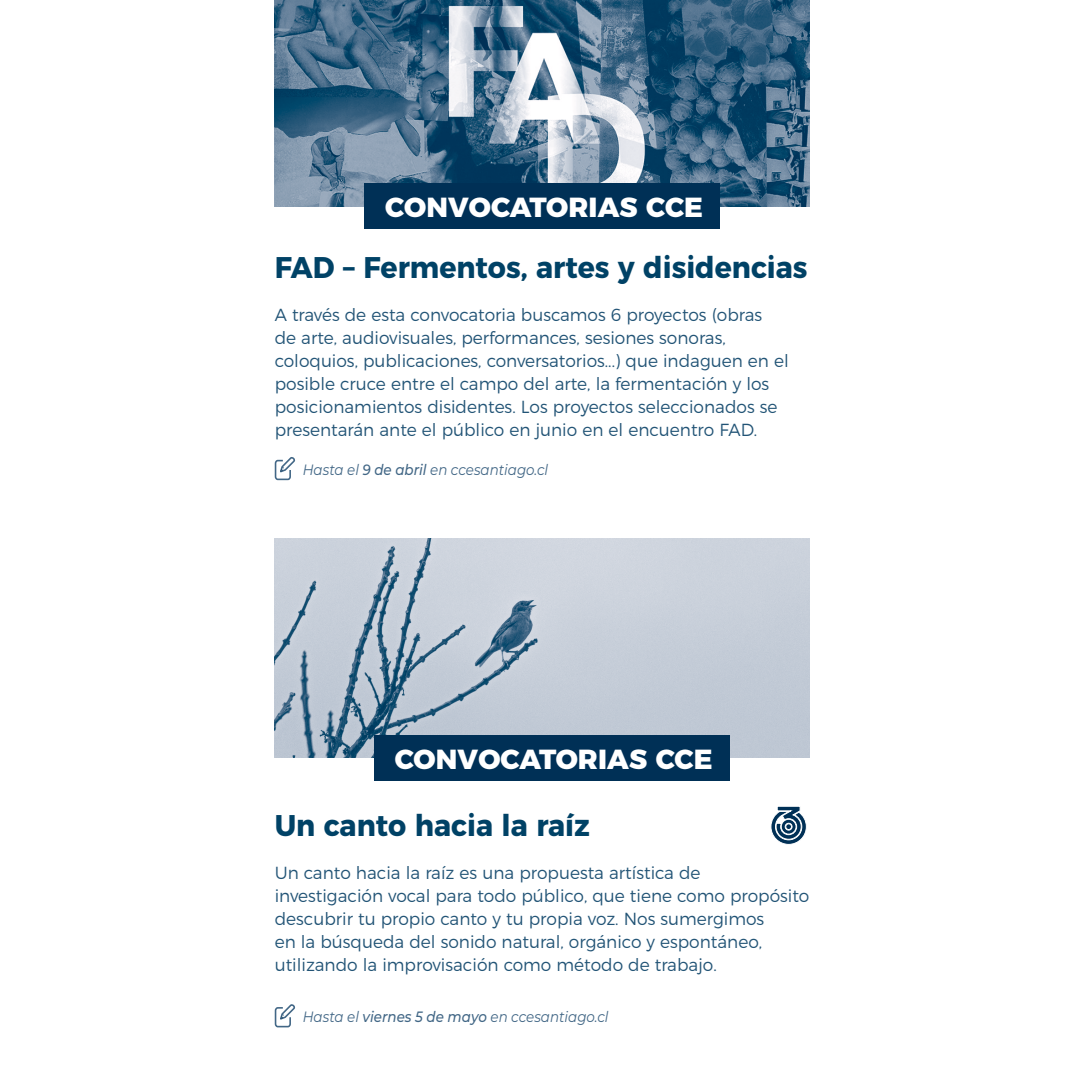
<style>
.page{position:relative;width:1080px;height:1080px;background:#fff}
.page>*{position:absolute;margin:0;border:0;box-sizing:border-box;transform-origin:0 0}
.t1{font:700 29.9px "Montserrat";color:#004266;scale:.95 1}
.t2{font:800 27.6px "Montserrat";letter-spacing:.005em;color:#fff}
.t3{font:300 17.5px/23px "Montserrat";color:#225476}
.t4{font:italic 14.9px "Montserrat";color:#426786;scale:.9 1}
.s1{font-weight:500}
</style>
<div class="page">
<img style="left:275px;top:0;width:534px;height:206px">
<svg style="left:274px;top:457px;width:21px;height:24px"></svg>
<div style="left:365px;top:183px;width:355px;height:45px;background:#003056"></div>
<img style="left:275px;top:539px;width:534px;height:219px">
<svg style="left:274px;top:1004px;width:21px;height:24px"></svg>
<div style="left:374px;top:735px;width:356px;height:45px;background:#003056"></div>
<svg style="left:771px;top:806px;width:36px;height:39px"></svg>
<p class="t2" style="left:385px;top:184px;width:319px">CONVOCATORIAS CCE</p>
<p class="t1" style="left:275px;top:242px;width:562px">FAD – Fermentos, artes y disidencias</p>
<p class="t3" style="left:275px;top:301px;width:516px">A través de esta convocatoria buscamos 6 proyectos (obras<br>de arte, audiovisuales, performances, sesiones sonoras, coloquios, publicaciones, conversatorios...) que indaguen en el posible cruce entre el campo del arte, la fermentación y los posicionamientos disidentes. Los proyectos seleccionados se presentarán ante el público en junio en el encuentro FAD.</p>
<p class="t4" style="left:303px;top:459px;width:274px">Hasta el <span class="s1">9 de abril</span> en ccesantiago.cl</p>
<p class="t2" style="left:395px;top:736px;width:319px">CONVOCATORIAS CCE</p>
<p class="t1" style="left:275px;top:801px;width:333px">Un canto hacia la raíz</p>
<p class="t3" style="left:275px;top:860px;width:536px">Un canto hacia la raíz es una propuesta artística de investigación vocal para todo público, que tiene como propósito descubrir tu propio canto y tu propia voz. Nos sumergimos<br>en la búsqueda del sonido natural, orgánico y espontáneo, utilizando la improvisación como método de trabajo.</p>
<p class="t4" style="left:303px;top:1007px;width:341px">Hasta el <span class="s1">viernes 5 de mayo</span> en ccesantiago.cl</p>
</div>
